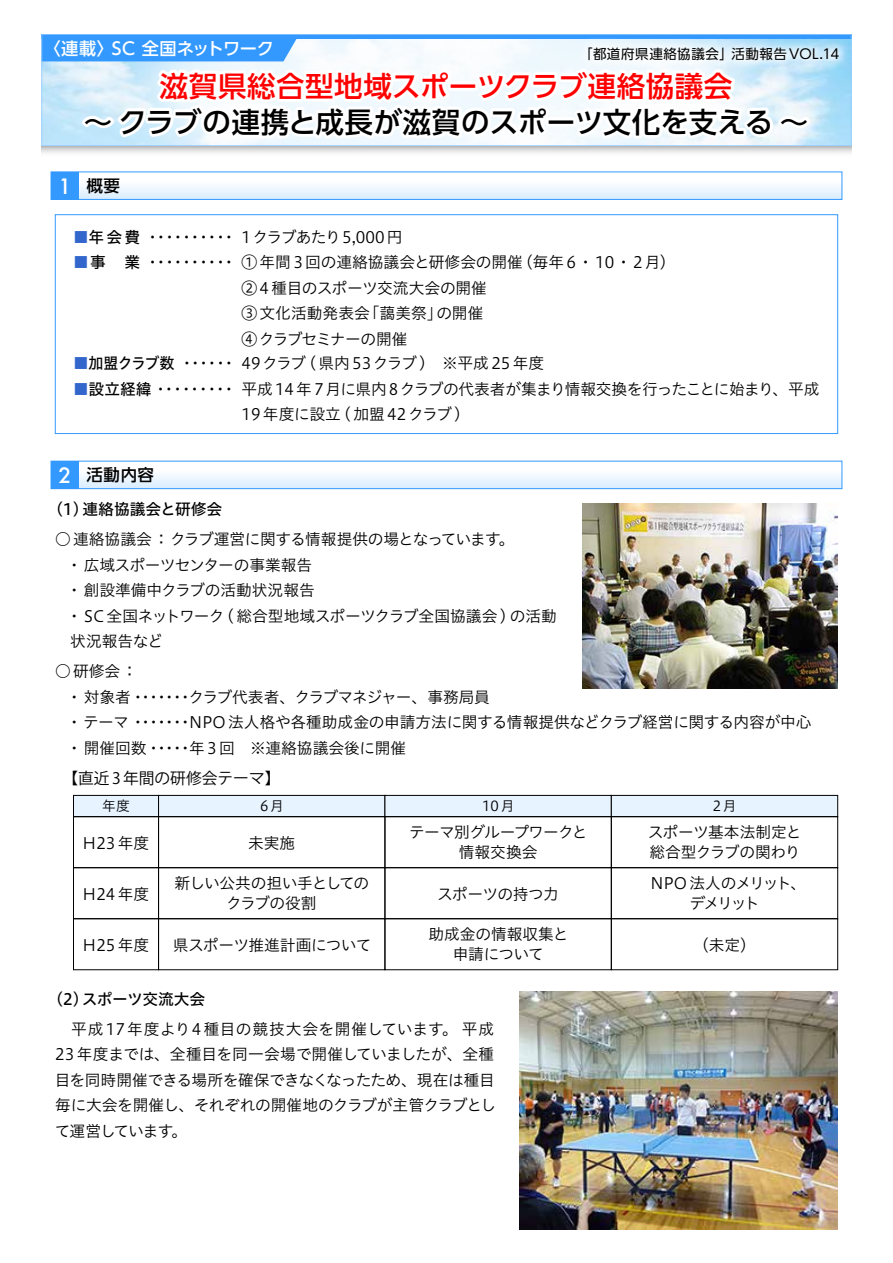
<style>
.page{position:relative;width:893px;height:1263px;background:#fff}
.page>*{position:absolute;margin:0;border:0;box-sizing:border-box;transform-origin:0 0}
.t1{font:500 28.5px "UD Shin Go Pro";letter-spacing:.005em;color:#000}
.t2{font:500 28.5px "UD Shin Go Pro";letter-spacing:.02em;color:#f00}
.t3{font:500 17.25px "UD Shin Go Pro";letter-spacing:-.015em;color:#fff}
.t4{font:500 16.5px "UD Shin Go Pro";letter-spacing:.035em;color:#000}
.t5{font:15.75px/25.5px "Hiragino UD Sans Std W3";letter-spacing:-.015em;color:#000}
.t6{font:15.75px/19.5px "Hiragino UD Sans Std W3";letter-spacing:-.04em;color:#000;text-align:center}
.t7{font:15.75px/19.5px "Hiragino UD Sans Std W3";letter-spacing:-.13em;color:#000;text-align:center}
.t8{font:15.75px "Koz Go Pr 6 N";color:#000}
.t9{font:15.75px "Hiragino UD Sans Std W5";color:#000}
.t10{font:15.75px "Hiragino UD Sans Std W5";letter-spacing:-.02em;color:#000}
.t11{font:13.8px "Hiragino UD Sans Std W3";letter-spacing:.125em;color:#000}
.t12{font:13.5px "UD Shin Go Pro";letter-spacing:.04em;color:#000}
.s1{font-family:"Futura";font-size:20.7px;color:#fff}
.s2{font-family:"Hiragino UD Sans Std W5";color:#36c}
.s3{font-family:"Hiragino UD Sans Std W5"}
</style>
<div class="page">
<svg style="left:79px;top:186px;width:761px;height:12px"></svg>
<div style="left:51px;top:172px;width:791px;height:28px;border:1px solid #39f"></div>
<div style="left:51px;top:172px;width:28px;height:27px;background:#39f"></div>
<svg style="left:79px;top:475px;width:761px;height:12px"></svg>
<div style="left:51px;top:461px;width:791px;height:28px;border:1px solid #39f"></div>
<div style="left:51px;top:461px;width:28px;height:28px;background:#39f"></div>
<div style="left:55px;top:214px;width:783px;height:220px;border:1px solid #39f"></div>
<svg style="left:41px;top:146px;width:810px;height:7px;background:#d7d7d7"></svg>
<svg style="left:41px;top:34px;width:810px;height:112px"></svg>
<img style="left:530px;top:34px;width:322px;height:86px">
<div style="left:73px;top:795px;width:86px;height:22px;background:#e7f3ff;border:1px solid #000"></div>
<div style="left:158px;top:795px;width:227px;height:22px;background:#e7f3ff;border:1px solid #000"></div>
<div style="left:385px;top:795px;width:227px;height:22px;background:#e7f3ff;border:1px solid #000"></div>
<div style="left:611px;top:795px;width:227px;height:22px;background:#e7f3ff;border:1px solid #000"></div>
<div style="left:73px;top:816px;width:86px;height:52px;border:1px solid #000"></div>
<div style="left:158px;top:816px;width:227px;height:52px;border:1px solid #000"></div>
<div style="left:73px;top:867px;width:86px;height:52px;border:1px solid #000"></div>
<div style="left:73px;top:918px;width:86px;height:52px;border:1px solid #000"></div>
<div style="left:385px;top:816px;width:227px;height:52px;border:1px solid #000"></div>
<div style="left:158px;top:867px;width:227px;height:52px;border:1px solid #000"></div>
<div style="left:158px;top:918px;width:227px;height:52px;border:1px solid #000"></div>
<div style="left:385px;top:918px;width:227px;height:52px;border:1px solid #000"></div>
<div style="left:611px;top:816px;width:227px;height:52px;border:1px solid #000"></div>
<div style="left:611px;top:867px;width:227px;height:52px;border:1px solid #000"></div>
<img style="left:583px;top:503px;width:255px;height:186px">
<img style="left:520px;top:991px;width:318px;height:238px">
<p class="t3" style="left:43px;top:34px;width:232px">〈連載〉SC 全国ネットワーク</p>
<p class="t12" style="left:579px;top:43px;width:261px">「都道府県連絡協議会」活動報告VOL.14</p>
<h1 class="t2" style="left:160px;top:63px;width:574px">滋賀県総合型地域スポーツクラブ連絡協議会</h1>
<h1 class="t1" style="left:84px;top:99px;width:726px">～クラブの連携と成長が滋賀のスポーツ文化を支える～</h1>
<p class="t4" style="left:58px;top:173px;width:63px"><span class="s1">1</span> 概要</p>
<p class="t5" style="left:73px;top:223px;width:331px"><span class="s2">■</span><span class="s3">年会費</span>・・・・・・・・・・ 1クラブあたり5,000 円</p>
<p class="t5" style="left:241px;top:248px;width:436px;text-indent:-168px"><span class="s2">■</span><span class="s3">事　業</span>・・・・・・・・・・ ①年間 3 回の連絡協議会と研修会の開催（毎年 6・10・2月）<br>② 4 種目のスポーツ交流大会の開催<br>③文化活動発表会「藹美祭」の開催<br>④クラブセミナーの開催</p>
<p class="t5" style="left:73px;top:350px;width:473px"><span class="s2">■</span><span class="s3">加盟クラブ数</span>・・・・・・ 49クラブ ( 県内 53クラブ )　※平成 25 年度</p>
<p class="t5" style="left:241px;top:375px;width:580px;text-indent:-168px"><span class="s2">■</span><span class="s3">設立経緯</span>・・・・・・・・・平成 14 年 7 月に県内 8クラブの代表者が集まり情報交換を行ったことに始まり、平成<br>19 年度に設立 ( 加盟 42クラブ )</p>
<p class="t4" style="left:58px;top:462px;width:97px"><span class="s1">2</span> 活動内容</p>
<p class="t9" style="left:47px;top:497px;width:176px">（1）連絡協議会と研修会</p>
<p class="t5" style="left:66px;top:526px;width:492px;text-indent:-11px">○ 連絡協議会：クラブ運営に関する情報提供の場となっています。<br>・広域スポーツセンターの事業報告<br>・創設準備中クラブの活動状況報告<br>・SC 全国ネットワーク( 総合型地域スポーツクラブ全国協議会 ) の活動状況報告など</p>
<p class="t5" style="left:66px;top:658px;width:747px;text-indent:-11px">○研修会：<br>・対象者・・・・・・・クラブ代表者、クラブマネジャー、事務局員<br>・テーマ・・・・・・・NPO 法人格や各種助成金の申請方法に関する情報提供などクラブ経営に関する内容が中心・開催回数・・・・・年 3 回　※連絡協議会後に開催</p>
<p class="t8" style="left:62px;top:769px;width:220px">【直近 3年間の研修会テーマ】</p>
<p class="t11" style="left:102px;top:796px;width:29px">年度</p>
<p class="t11" style="left:260px;top:796px;width:25px">6月</p>
<p class="t11" style="left:482px;top:796px;width:34px">10月</p>
<p class="t11" style="left:713px;top:796px;width:25px">2月</p>
<p class="t5" style="left:83px;top:829px;width:68px">H23 年度</p>
<p class="t5" style="left:248px;top:829px;width:49px">未実施</p>
<p class="t6" style="left:409px;top:821px;width:180px">テーマ別グループワークと情報交換会</p>
<p class="t5" style="left:648px;top:821px;width:155px;line-height:19.5px">スポーツ基本法制定と総合型クラブの関わり</p>
<p class="t7" style="left:650px;top:872px;width:157px">NPO 法人のメリット、デメリット</p>
<p class="t5" style="left:175px;top:872px;width:196px;line-height:19.5px;text-align:center">新しい公共の担い手としてのクラブの役割</p>
<p class="t6" style="left:173px;top:934px;width:200px">県スポーツ推進計画について</p>
<p class="t5" style="left:428px;top:923px;width:142px;line-height:19.5px;text-align:center">助成金の情報収集と申請について</p>
<p class="t5" style="left:83px;top:880px;width:68px">H24 年度</p>
<p class="t6" style="left:437px;top:883px;width:123px">スポーツの持つ力</p>
<p class="t5" style="left:83px;top:931px;width:68px">H25 年度</p>
<p class="t5" style="left:693px;top:931px;width:64px">（未定）</p>
<p class="t10" style="left:47px;top:987px;width:159px">（2）スポーツ交流大会</p>
<p class="t5" style="left:55px;top:1015px;width:443px;text-align:justify">　平成 17 年度より4 種目の競技大会を開催しています。平成23 年度までは、全種目を同一会場で開催していましたが、全種目を同時開催できる場所を確保できなくなったため、現在は種目毎に大会を開催し、それぞれの開催地のクラブが主管クラブとして運営しています。</p>
</div>
